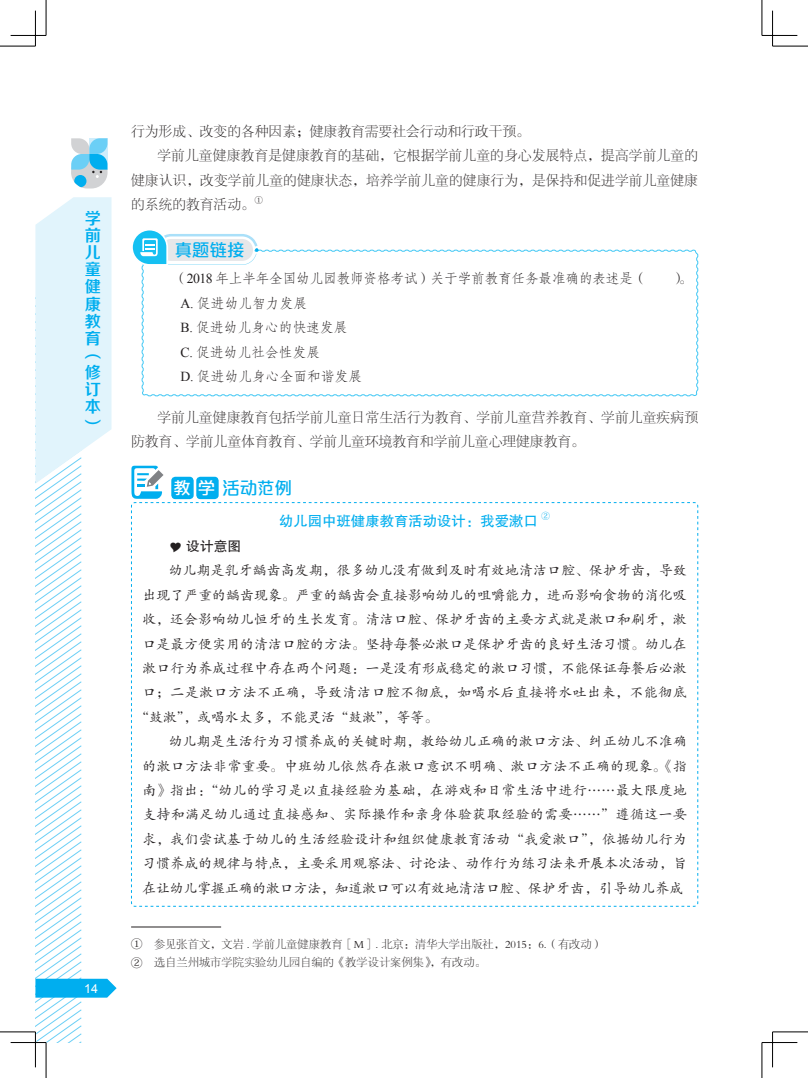
<style>
.page{position:relative;width:808px;height:1078px;background:#fff}
.page>*{position:absolute;margin:0;border:0;box-sizing:border-box;transform-origin:0 0}
.t1{font:17.5px "FZPSZHUNHJW GB1 0";color:#00aeef}
.t2{font:16.25px/17px "FZZZHONGJW GB1 0";color:#00aeef;text-align:justify}
.t3{font:14.38px "FZHTK GBK1 0";color:#00aeef}
.t4{font:13.75px "FZKTK GBK1 0";letter-spacing:.02em;color:#231f20}
.t5{font:13.75px/24.4px "FZSYJW GB1 0";letter-spacing:.005em;color:#231f20}
.t6{font:13.75px "FZKTK GBK1 0";color:#231f20}
.t7{font:13.75px/24.4px "FZFSK GBK1 0";color:#231f20}
.t8{font:13.75px "FZKTK GBK1 0";letter-spacing:.04em;color:#231f20}
.t9{font:13.75px "FZKTK GBK1 0";letter-spacing:.05em;color:#231f20}
.t10{font:13.75px "FZKTK GBK1 0";letter-spacing:.045em;color:#231f20}
.t11{font:13.75px "FZFSK GBK1 0";letter-spacing:-.02em;color:#231f20}
.t12{font:13.75px "FZHTK GBK1 0";color:#231f20}
.t13{font:12.5px "Arial";color:#fff}
.t14{font:11.25px/18.8px "FZSYK GBK1 0";color:#231f20}
.t15{font:8.38px "Rope Sequence Number ST R";color:#00aeef}
.t16{font:8px "Rope Sequence Number ST R";color:#231f20}
.s1{font-family:"Times New Roman"}
.s2{color:#fff}
.s3{font-family:"Rope Sequence Number ST R"}
</style>
<div class="page">
<svg style="left:71px;top:138px;width:37px;height:50px;background:#94cfe7"></svg>
<svg style="left:35px;top:197px;width:82px;height:845px"></svg>
<svg style="left:141px;top:249px;width:558px;height:148px"></svg>
<svg style="left:132px;top:230px;width:126px;height:36px"></svg>
<svg style="left:131px;top:502px;width:567px;height:404px"></svg>
<svg style="left:131px;top:465px;width:559px;height:38px"></svg>
<hr style="left:131px;top:926px;width:90px;height:1px;background:#231f20">
<hr style="left:11px;top:1041px;width:35px;height:2px;background:#fff">
<hr style="left:0;top:46px;width:35px;height:1px;background:#000">
<hr style="left:772px;top:46px;width:36px;height:1px;background:#000">
<hr style="left:0;top:1031px;width:35px;height:1px;background:#000">
<hr style="left:772px;top:1031px;width:36px;height:1px;background:#000">
<hr style="left:46px;top:0;width:1px;height:35px;background:#000">
<hr style="left:46px;top:1042px;width:1px;height:35px;background:#000">
<hr style="left:762px;top:0;width:1px;height:35px;background:#000">
<hr style="left:762px;top:1042px;width:1px;height:35px;background:#000">
<hr style="left:11px;top:35px;width:35px;height:1px;background:#000">
<hr style="left:762px;top:35px;width:35px;height:1px;background:#000">
<hr style="left:11px;top:1042px;width:35px;height:1px;background:#000">
<hr style="left:762px;top:1042px;width:35px;height:1px;background:#000">
<hr style="left:35px;top:11px;width:1px;height:35px;background:#000">
<hr style="left:35px;top:1031px;width:1px;height:36px;background:#000">
<hr style="left:772px;top:11px;width:1px;height:35px;background:#000">
<hr style="left:772px;top:1031px;width:1px;height:36px;background:#000">
<svg style="left:170px;top:542px;width:11px;height:10px"></svg>
<p class="t2" style="left:85px;top:211px;width:17px">学前儿童健康教育︵修订本︶</p>
<p class="t13" style="left:84px;top:979px;width:15px">14</p>
<p class="t5" style="left:131px;top:119px;width:400px">行为形成、改变的各种因素；健康教育需要社会行动和行政干预。</p>
<p class="t5" style="left:157px;top:144px;width:542px">学前儿童健康教育是健康教育的基础，它根据学前儿童的身心发展特点，提高学前儿童的</p>
<p class="t5" style="left:131px;top:168px;width:568px">健康认识，改变学前儿童的健康状态，培养学前儿童的健康行为，是保持和促进学前儿童健康</p>
<p class="t5" style="left:131px;top:192px;width:125px">的系统的教育活动。</p>
<p class="t16" style="left:255px;top:196px;width:10px">a</p>
<p class="t1" style="left:175px;top:240px;width:71px">真题链接</p>
<p class="t11" style="left:173px;top:271px;width:475px">（<span class="s1">2018</span> 年上半年全国幼儿园教师资格考试）关于学前教育任务最准确的表述是（</p>
<p class="t7" style="left:672px;top:267px;width:22px">）。</p>
<p class="t7" style="left:180px;top:291px;width:183px"><span class="s1">A.</span> 促进幼儿智力发展<br><span class="s1">B.</span> 促进幼儿身心的快速发展<br><span class="s1">C.</span> 促进幼儿社会性发展<br><span class="s1">D.</span> 促进幼儿身心全面和谐发展</p>
<p class="t5" style="left:131px;top:405px;width:568px;text-indent:26px">学前儿童健康教育包括学前儿童日常生活行为教育、学前儿童营养教育、学前儿童疾病预防教育、学前儿童体育教育、学前儿童环境教育和学前儿童心理健康教育。</p>
<p class="t1" style="left:174px;top:478px;width:120px"><span class="s2">教学</span>活动范例</p>
<p class="t3" style="left:279px;top:513px;width:260px">幼儿园中班健康教育活动设计：我爱漱口</p>
<p class="t15" style="left:541px;top:512px;width:10px">b</p>
<p class="t12" style="left:186px;top:538px;width:56px">设计意图</p>
<p class="t4" style="left:169px;top:563px;width:520px">幼儿期是乳牙龋齿高发期，很多幼儿没有做到及时有效地清洁口腔、保护牙齿，导致</p>
<p class="t4" style="left:142px;top:587px;width:546px">出现了严重的龋齿现象。严重的龋齿会直接影响幼儿的咀嚼能力，进而影响食物的消化吸</p>
<p class="t4" style="left:142px;top:612px;width:546px">收，还会影响幼儿恒牙的生长发育。清洁口腔、保护牙齿的主要方式就是漱口和刷牙，漱</p>
<p class="t4" style="left:142px;top:636px;width:546px">口是最方便实用的清洁口腔的方法。坚持每餐必漱口是保护牙齿的良好生活习惯。幼儿在</p>
<p class="t4" style="left:142px;top:661px;width:546px">漱口行为养成过程中存在两个问题：一是没有形成稳定的漱口习惯，不能保证每餐后必漱</p>
<p class="t9" style="left:142px;top:685px;width:546px">口；二是漱口方法不正确，导致清洁口腔不彻底，如喝水后直接将水吐出来，不能彻底</p>
<p class="t6" style="left:136px;top:709px;width:304px">“鼓漱”，或喝水太多，不能灵活“鼓漱”，等等。</p>
<p class="t4" style="left:169px;top:734px;width:520px">幼儿期是生活行为习惯养成的关键时期，教给幼儿正确的漱口方法、纠正幼儿不准确</p>
<p class="t4" style="left:142px;top:758px;width:546px">的漱口方法非常重要。中班幼儿依然存在漱口意识不明确、漱口方法不正确的现象。《指</p>
<p class="t8" style="left:142px;top:782px;width:546px">南》指出：“幼儿的学习是以直接经验为基础，在游戏和日常生活中进行……最大限度地</p>
<p class="t10" style="left:142px;top:807px;width:546px">支持和满足幼儿通过直接感知、实际操作和亲身体验获取经验的需要……”遵循这一要</p>
<p class="t4" style="left:142px;top:831px;width:546px">求，我们尝试基于幼儿的生活经验设计和组织健康教育活动“我爱漱口”，依据幼儿行为</p>
<p class="t4" style="left:142px;top:856px;width:546px">习惯养成的规律与特点，主要采用观察法、讨论法、动作行为练习法来开展本次活动，旨</p>
<p class="t6" style="left:142px;top:880px;width:542px">在让幼儿掌握正确的漱口方法，知道漱口可以有效地清洁口腔、保护牙齿，引导幼儿养成</p>
<p class="t14" style="left:131px;top:934px;width:473px"><span class="s3">a</span>　参见张首文，文岩 . 学前儿童健康教育［M］. 北京：清华大学出版社，2015：6.（有改动）<span class="s3">b</span>　选自兰州城市学院实验幼儿园自编的《教学设计案例集》，有改动。</p>
</div>
